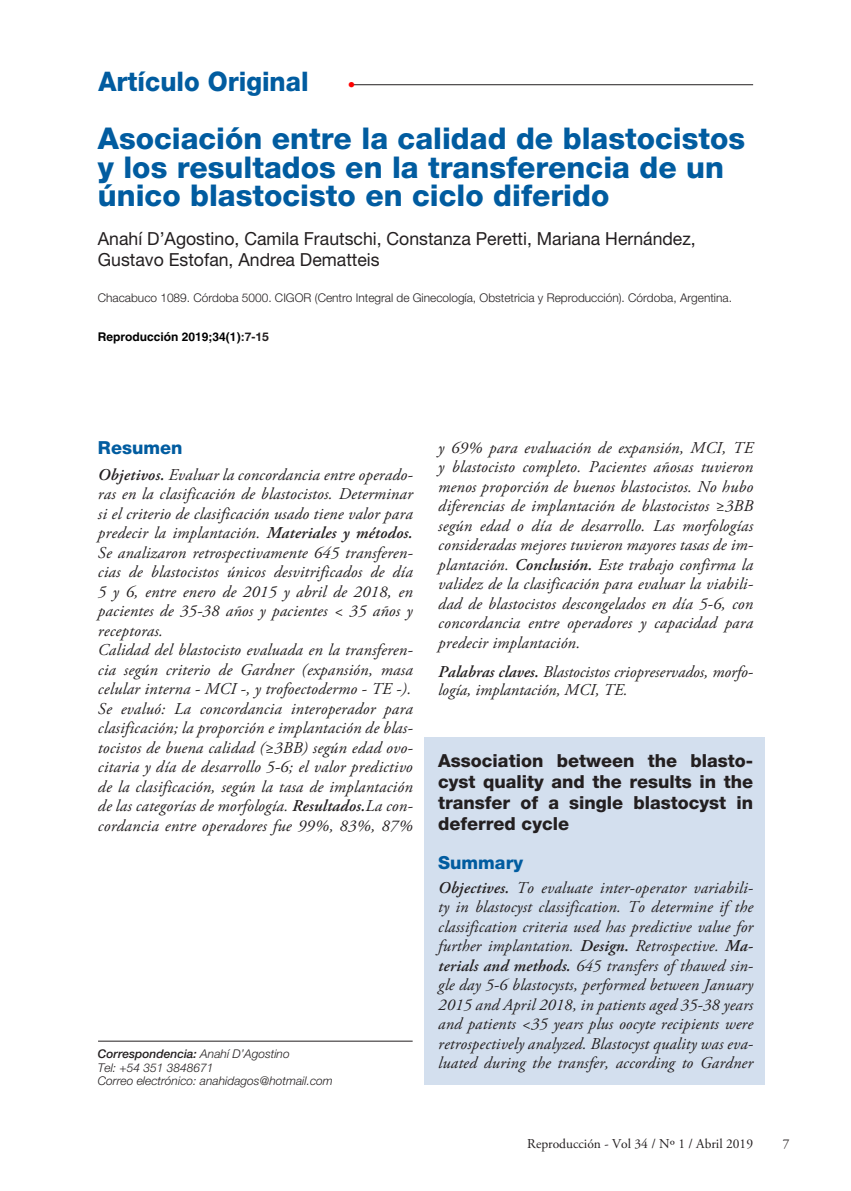
<style>
.page{position:relative;width:851px;height:1191px;background:#fff}
.page>*{position:absolute;margin:0;border:0;box-sizing:border-box;transform-origin:0 0}
.Instituto{font:800 30px/28.5px "Helvetica Neue LT Std";color:#015ca0}
.Titulo_Seccion{font:800 27px "Helvetica Neue LT Std";color:#015ca0;scale:.95 1}
.general{font:800 18px/21px "Helvetica Neue LT Std";color:#231f20;text-align:justify}
.Instituto-2{font:18px/21px "Helvetica Neue LT Std";color:#231f20}
.general-2{font:800 18px "Helvetica Neue LT Std";color:#015ca0}
.general-3{font:italic 16.5px/19.5px "Adobe Garamond Pro";letter-spacing:.01em;color:#231f20;text-align:justify}
.punto{font:700 15px "Helvetica Neue LT Std";color:#f00}
.numero_de_pagina{font:13.5px "Adobe Garamond Pro";color:#231f20}
.Instituto-3{font:300 12px "Helvetica Neue LT Std";color:#231f20}
.texto_correspondenci{font:italic 300 12px "Helvetica Neue LT Std";color:#231f20}
.texto_correspondenci-2{font:italic 500 12px "Helvetica Neue LT Std";color:#231f20}
.Título_Principal{font:700 12px "Helvetica LT Std";color:#000}
.s1{color:#231f20}
.s2{font-family:"Helvetica LT Std Fractions Bd";font-weight:400;color:#231f20}
.s3{font-weight:600}
.s4{font-weight:300}
</style>
<div class="page">
<div style="left:424px;top:737px;width:340px;height:347px;background:#d3dfee"></div>
<hr style="left:98px;top:1040px;width:314px;height:1px;background:#231f20">
<hr style="left:351px;top:84px;width:402px;height:1px;background:#231f20">
<p class="Titulo_Seccion" style="left:98px;top:65px;width:223px">Artículo Original</p>
<p class="Instituto" style="left:98px;top:124px;width:648px">Asociación entre la calidad de blastocistos y los resultados en la transferencia de un único blastocisto en ciclo diferido</p>
<p class="Instituto-2" style="left:98px;top:228px;width:599px">Anahí D’Agostino, Camila Frautschi, Constanza Peretti, Mariana Hernández,<br>Gustavo Estofan, Andrea Dematteis</p>
<p class="Instituto-3" style="left:98px;top:290px;width:635px">Chacabuco 1089. Córdoba 5000. CIGOR (Centro Integral de Ginecología, Obstetricia y Reproducción). Córdoba, Argentina.</p>
<p class="Título_Principal" style="left:98px;top:329px;width:172px">Reproducción 2019;34(1)<span class="s1">:7-</span><span class="s2">15</span></p>
<p class="punto" style="left:348px;top:75px;width:9px">•</p>
<p class="general-2" style="left:98px;top:437px;width:86px">Resumen</p>
<p class="general-3" style="left:98px;top:465px;width:316px"><span class="s3">Objetivos.</span> Evaluar la concordancia entre operado&shy;ras en la clasificación de blastocistos. Determinar si el criterio de clasificación usado tiene valor para predecir la implantación. <span class="s3">Materiales y métodos.<br></span>Se analizaron retrospectivamente 645 transferen&shy;cias de blastocistos únicos desvitrificados de día 5 y 6, entre enero de 2015 y abril de 2018, en pacientes de 35-38 años y pacientes &lt; 35 años y receptoras.</p>
<p class="general-3" style="left:98px;top:640px;width:316px">Calidad del blastocisto evaluada en la transferen&shy;cia según criterio de Gardner (expansión, masa celular interna - MCI -, y trofoectodermo - TE -).</p>
<p class="general-3" style="left:98px;top:699px;width:316px">Se evaluó: La concordancia interoperador para clasificación; la proporción e implantación de blas&shy;tocistos de buena calidad (≥3BB) según edad ovo&shy;citaria y día de desarrollo 5-6; el valor predictivo de la clasificación, según la tasa de implantación de las categorías de morfología. <span class="s3">Resultados.</span>La con&shy;cordancia entre operadores fue 99%, 83%, 87%</p>
<p class="texto_correspondenci-2" style="left:98px;top:1047px;width:193px">Correspondencia: <span class="s4">Anahí D’Agostino</span></p>
<p class="texto_correspondenci" style="left:98px;top:1060px;width:117px">Tel: +54 351 3848671</p>
<p class="texto_correspondenci" style="left:98px;top:1074px;width:237px">Correo electrónico: anahidagos@hotmail.com</p>
<p class="general-3" style="left:438px;top:438px;width:316px">y 69% para evaluación de expansión, MCI, TE y blastocisto completo. Pacientes añosas tuvieron menos proporción de buenos blastocistos. No hubo diferencias de implantación de blastocistos ≥3BB según edad o día de desarrollo. Las morfologías consideradas mejores tuvieron mayores tasas de im&shy;plantación. <span class="s3">Conclusión.</span> Este trabajo confirma la validez de la clasificación para evaluar la viabili&shy;dad de blastocistos descongelados en día 5-6, con concordancia entre operadores y capacidad para predecir implantación.</p>
<p class="general-3" style="left:438px;top:662px;width:316px;line-height:18px"><span class="s3">Palabras claves.</span> Blastocistos criopreservados, morfo&shy;logía, implantación, MCI, TE.</p>
<p class="general" style="left:438px;top:749px;width:316px">Association between the blasto&shy;cyst quality and the results in the transfer of a single blastocyst in deferred cycle</p>
<p class="general-2" style="left:438px;top:851px;width:86px">Summary</p>
<p class="general-3" style="left:438px;top:878px;width:316px"><span class="s3">Objectives.</span> To evaluate inter-operator variabili&shy;ty in blastocyst classification. To determine if the classification criteria used has predictive value for further implantation. <span class="s3">Design.</span> Retrospective. <span class="s3">Ma&shy;terials and methods.</span> 645 transfers of thawed sin&shy;gle day 5-6 blastocysts, performed between January 2015 and April 2018, in patients aged 35-38 years and patients &lt;35 years plus oocyte recipients were retrospectively analyzed. Blastocyst quality was eva&shy;luated during the transfer, according to Gardner</p>
<p class="numero_de_pagina" style="left:527px;top:1135px;width:227px">Reproducción - Vol 34 / Nº 1 / Abril 2019</p>
<p class="numero_de_pagina" style="left:782px;top:1135px;width:8px">7</p>
</div>
